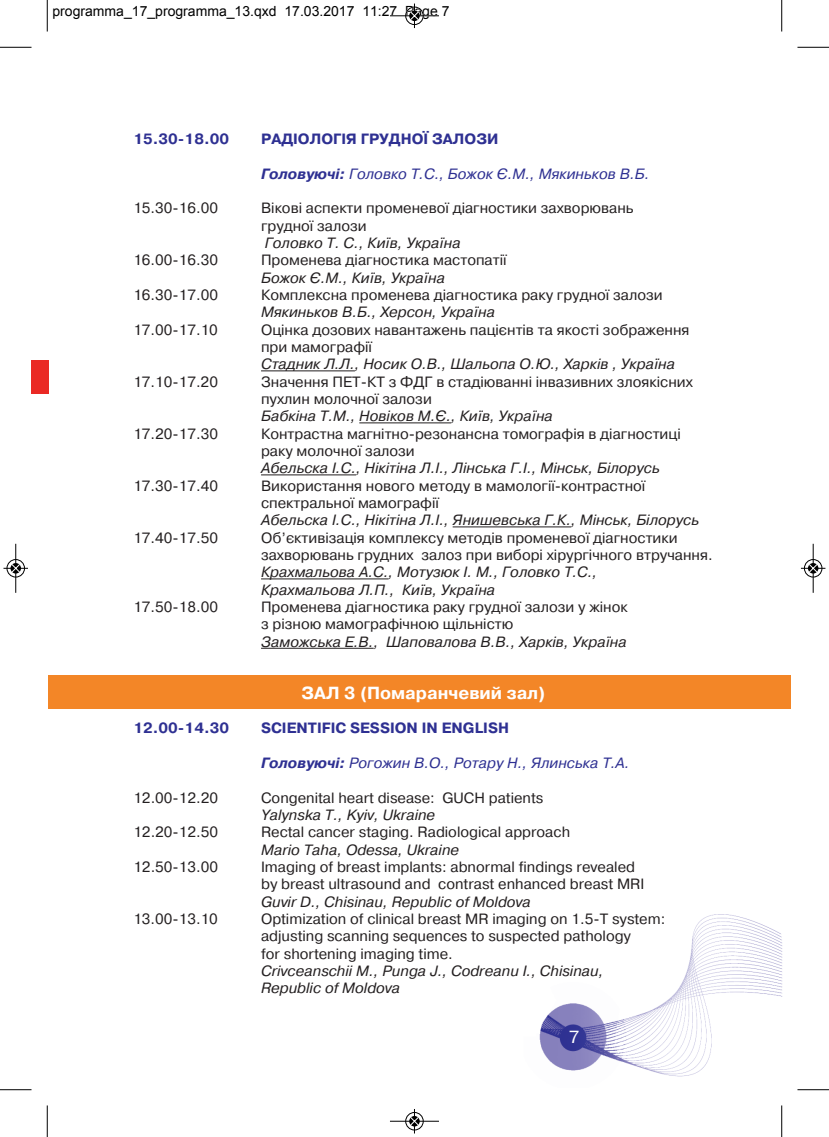
<style>
.page{position:relative;width:829px;height:1137px;background:#fff}
.page>*{position:absolute;margin:0;border:0;box-sizing:border-box;transform-origin:0 0}
.t1{font:700 17.5px "Pragmatica C";color:#fff}
.t2{font:17.5px "Pragmatica C";color:#fff}
.t3{font:14.88px/17.3px "Pragmatica C";color:#231f20}
.t4{font:italic 14.88px/17.3px "Pragmatica C";color:#231f20}
.t5{font:italic 14.88px "Pragmatica C";color:#2e3092}
.t6{font:700 14.88px "Pragmatica C";color:#2e3092}
.t7{font:14px "Arial";color:#000}
.s1{font-weight:700}
</style>
<div class="page">
<img style="left:539px;top:914px;width:243px;height:163px">
<div style="left:32px;top:360px;width:16px;height:33px;background:#ea2924"></div>
<div style="left:48px;top:675px;width:743px;height:33px;background:#f38627"></div>
<hr style="left:261px;top:370px;width:94px;height:1px;background:#231f20">
<hr style="left:359px;top:422px;width:92px;height:1px;background:#231f20">
<hr style="left:261px;top:474px;width:95px;height:1px;background:#231f20">
<hr style="left:452px;top:526px;width:119px;height:1px;background:#231f20">
<hr style="left:261px;top:578px;width:127px;height:1px;background:#231f20">
<hr style="left:261px;top:647px;width:113px;height:1px;background:#231f20">
<hr style="left:47px;top:0;width:1px;height:32px;background:#000">
<hr style="left:0;top:47px;width:32px;height:1px;background:#000">
<hr style="left:781px;top:0;width:1px;height:32px;background:#000">
<hr style="left:797px;top:47px;width:32px;height:1px;background:#000">
<hr style="left:47px;top:1105px;width:1px;height:31px;background:#000">
<hr style="left:0;top:1089px;width:32px;height:1px;background:#000">
<hr style="left:781px;top:1105px;width:1px;height:31px;background:#000">
<hr style="left:797px;top:1089px;width:32px;height:1px;background:#000">
<div style="left:405px;top:6px;width:19px;height:19px;border:1px solid #fff;border-radius:50%"></div>
<hr style="left:390px;top:15px;width:49px;height:1px;background:#000">
<div style="left:405px;top:7px;width:18px;height:18px;border:1px solid #000;border-radius:50%"></div>
<svg style="left:410px;top:4px;width:9px;height:24px"></svg>
<div style="left:405px;top:1111px;width:19px;height:19px;border:1px solid #fff;border-radius:50%"></div>
<hr style="left:390px;top:1120px;width:49px;height:1px;background:#000">
<div style="left:405px;top:1112px;width:18px;height:17px;border:1px solid #000;border-radius:50%"></div>
<svg style="left:410px;top:1109px;width:9px;height:24px"></svg>
<div style="left:6px;top:559px;width:19px;height:18px;border:1px solid #fff;border-radius:50%"></div>
<hr style="left:15px;top:543px;width:1px;height:49px;background:#000">
<div style="left:7px;top:559px;width:18px;height:18px;border:1px solid #000;border-radius:50%"></div>
<svg style="left:4px;top:563px;width:24px;height:9px"></svg>
<hr style="left:813px;top:543px;width:1px;height:49px;background:#000">
<div style="left:804px;top:559px;width:18px;height:18px;border:1px solid #000;border-radius:50%"></div>
<div style="left:808px;top:563px;width:10px;height:10px;background:#000;border-radius:50%"></div>
<svg style="left:801px;top:563px;width:24px;height:9px"></svg>
<p class="t7" style="left:52px;top:3px;width:398px">programma_17_programma_13.qxd 17.03.2017 11:27 Page 7</p>
<p class="t6" style="left:133px;top:130px;width:97px">15.30-18.00</p>
<p class="t6" style="left:261px;top:130px;width:239px">РАДІОЛОГІЯ ГРУДНОЇ ЗАЛОЗИ</p>
<p class="t5" style="left:261px;top:165px;width:390px"><span class="s1">Головуючі:</span> Головко Т.С., Божок Є.М., Мякиньков В.Б.</p>
<p class="t3" style="left:133px;top:199px;width:86px">15.30-16.00</p>
<p class="t3" style="left:261px;top:199px;width:374px">Вікові аспекти променевої діагностики захворювань грудної залози</p>
<p class="t4" style="left:265px;top:234px;width:197px">Головко Т. С., Київ, Україна</p>
<p class="t3" style="left:133px;top:251px;width:86px">16.00-16.30</p>
<p class="t3" style="left:261px;top:251px;width:247px">Променева діагностика мастопатії</p>
<p class="t4" style="left:261px;top:269px;width:185px">Божок Є.М., Київ, Україна</p>
<p class="t3" style="left:133px;top:286px;width:86px">16.30-17.00</p>
<p class="t3" style="left:261px;top:286px;width:403px">Комплексна променева діагностика раку грудної залози</p>
<p class="t4" style="left:261px;top:303px;width:235px">Мякиньков В.Б., Херсон, Україна</p>
<p class="t3" style="left:133px;top:321px;width:86px">17.00-17.10</p>
<p class="t3" style="left:261px;top:321px;width:430px">Оцінка дозових навантажень пацієнтів та якості зображення при мамографії</p>
<p class="t4" style="left:261px;top:355px;width:416px">Стадник Л.Л., Носик О.В., Шальопа О.Ю., Харків , Україна</p>
<p class="t3" style="left:133px;top:372px;width:86px">17.10-17.20</p>
<p class="t3" style="left:261px;top:372px;width:433px">Значення ПЕТ-КТ з ФДГ в стадіюванні інвазивних злоякісних пухлин молочної залози</p>
<p class="t4" style="left:261px;top:407px;width:293px">Бабкіна Т.М., Новіков М.Є., Київ, Україна</p>
<p class="t3" style="left:133px;top:424px;width:86px">17.20-17.30</p>
<p class="t3" style="left:261px;top:424px;width:421px">Контрастна магнітно-резонансна томографія в діагностиці раку молочної залози</p>
<p class="t4" style="left:261px;top:459px;width:400px">Абельска І.С., Нікітіна Л.І., Лінська Г.І., Мінськ, Білорусь</p>
<p class="t3" style="left:133px;top:476px;width:86px">17.30-17.40</p>
<p class="t3" style="left:261px;top:476px;width:386px">Використання нового методу в мамології-контрастної спектральної мамографії</p>
<p class="t4" style="left:261px;top:511px;width:439px">Абельска І.С., Нікітіна Л.І., Янишевська Г.К., Мінськ, Білорусь</p>
<p class="t3" style="left:133px;top:528px;width:86px">17.40-17.50</p>
<p class="t3" style="left:261px;top:528px;width:453px">Об’єктивізація комплексу методів променевої діагностики захворювань грудних залоз при виборі хірургічного втручання.</p>
<p class="t4" style="left:261px;top:563px;width:338px">Крахмальова А.С., Мотузюк І. М., Головко Т.С.,<br>Крахмальова Л.П., Київ, Україна</p>
<p class="t3" style="left:133px;top:598px;width:86px">17.50-18.00</p>
<p class="t3" style="left:261px;top:598px;width:368px">Променева діагностика раку грудної залози у жінок з різною мамографічною щільністю</p>
<p class="t4" style="left:261px;top:632px;width:367px">Заможська Е.В., Шаповалова В.В., Харків, Україна</p>
<p class="t1" style="left:301px;top:682px;width:245px">ЗАЛ 3 (Помаранчевий зал)</p>
<p class="t6" style="left:133px;top:719px;width:97px">12.00-14.30</p>
<p class="t6" style="left:261px;top:719px;width:249px">SCIENTIFIC SESSION IN ENGLISH</p>
<p class="t5" style="left:261px;top:754px;width:370px"><span class="s1">Головуючі:</span> Рогожин В.О., Ротару Н., Ялинська Т.А.</p>
<p class="t3" style="left:133px;top:788px;width:86px">12.00-12.20</p>
<p class="t3" style="left:261px;top:788px;width:284px">Congenital heart disease: GUCH patients</p>
<p class="t4" style="left:261px;top:806px;width:176px">Yalynska T., Kyiv, Ukraine</p>
<p class="t3" style="left:133px;top:823px;width:86px">12.20-12.50</p>
<p class="t3" style="left:261px;top:823px;width:311px">Rectal cancer staging. Radiological approach</p>
<p class="t4" style="left:261px;top:840px;width:200px">Mario Taha, Odessa, Ukraine</p>
<p class="t3" style="left:133px;top:858px;width:86px">12.50-13.00</p>
<p class="t3" style="left:261px;top:858px;width:385px">Imaging of breast implants: abnormal findings revealed by breast ultrasound and contrast enhanced breast MRI</p>
<p class="t4" style="left:261px;top:892px;width:271px">Guvir D., Chisinau, Republic of Moldova</p>
<p class="t3" style="left:133px;top:910px;width:86px">13.00-13.10</p>
<p class="t3" style="left:261px;top:910px;width:406px">Optimization of clinical breast MR imaging on 1.5-T system: adjusting scanning sequences to suspected pathology<br>for shortening imaging time.</p>
<p class="t4" style="left:261px;top:962px;width:344px">Crivceanschii M., Punga J., Codreanu I., Chisinau,<br>Republic of Moldova</p>
<p class="t2" style="left:569px;top:1026px;width:12px">7</p>
</div>
